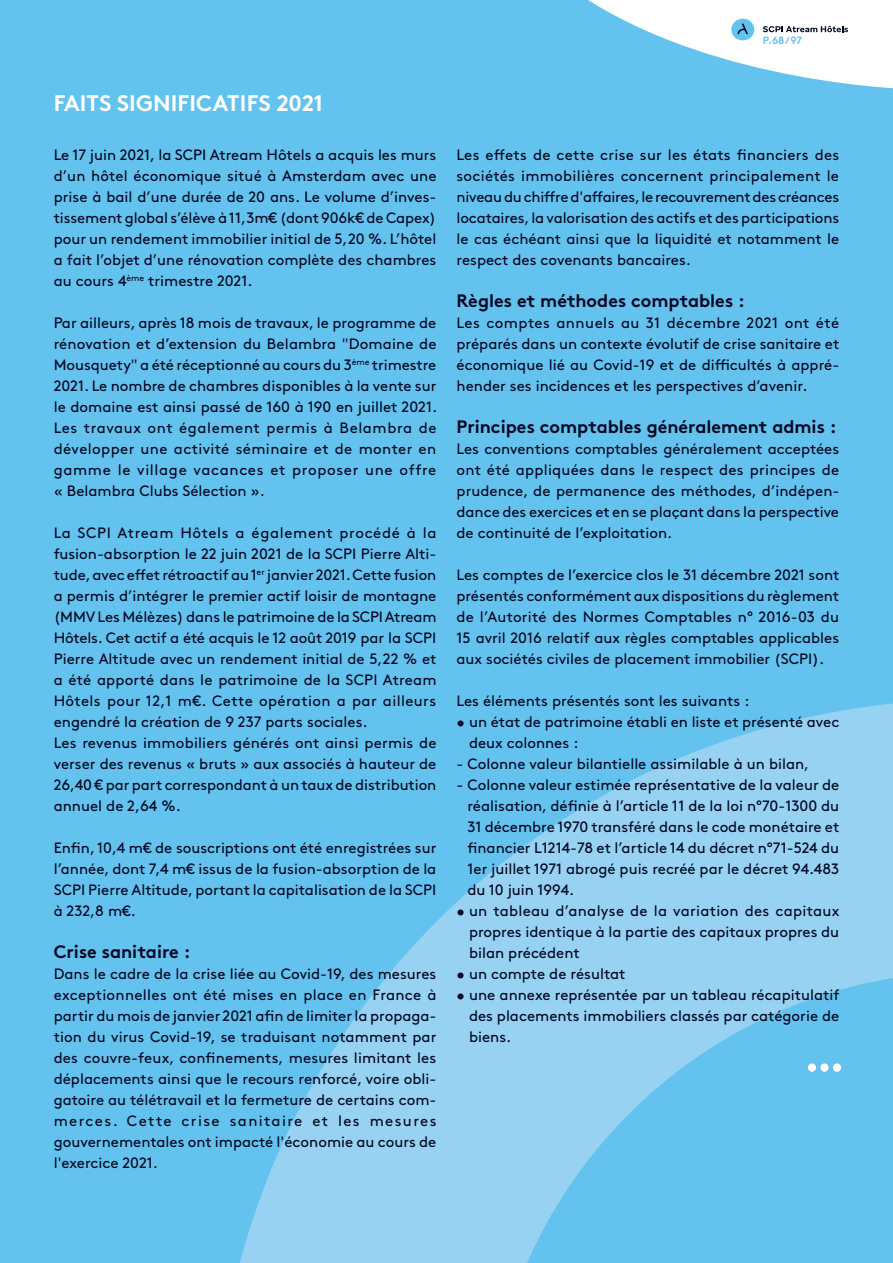
<style>
.page{position:relative;width:893px;height:1263px;background:#64c3ee}
.page>*{position:absolute;margin:0;border:0;box-sizing:border-box;transform-origin:0 0}
.Texte_courant_noir{font:700 22.5px "Brown";letter-spacing:.005em;color:#fff}
.Texte_courant_noir-2{font:700 18px "Brown";color:#010824}
.Texte_courant_noir-3{font:15px/21px "Brown";color:#010824;text-align:justify}
.t1{font:700 10.5px "Brown";color:#64c3ee}
</style>
<div class="page">
<svg style="left:240px;top:703px;width:653px;height:560px;fill:#97d2f2"></svg>
<svg style="left:588px;top:0;width:305px;height:89px"></svg>
<div style="left:808px;top:1063px;width:8px;height:9px;background:#fff;border-radius:50%"></div>
<div style="left:820px;top:1063px;width:8px;height:9px;background:#fff;border-radius:50%"></div>
<div style="left:833px;top:1063px;width:8px;height:9px;background:#fff;border-radius:50%"></div>
<p class="Texte_courant_noir" style="left:54px;top:84px;width:271px">FAITS SIGNIFICATIFS 2021</p>
<p class="Texte_courant_noir-3" style="left:54px;top:143px;width:384px">Le 17 juin 2021, la SCPI Atream Hôtels a acquis les murs d’un hôtel économique situé à Amsterdam avec une prise à bail d’une durée de 20 ans. Le volume d’inves&shy;tissement global s’élève à 11,3m€ (dont 906k€ de Capex) pour un rendement immobilier initial de 5,20 %. L’hôtel a fait l’objet d’une rénovation complète des chambres au cours 4<sup>ème</sup> trimestre 2021.</p>
<p class="Texte_courant_noir-3" style="left:54px;top:311px;width:385px">Par ailleurs, après 18 mois de travaux, le programme de rénovation et d’extension du Belambra "Domaine de Mousquety" a été réceptionné au cours du 3<sup>ème</sup> trimestre 2021. Le nombre de chambres disponibles à la vente sur le domaine est ainsi passé de 160 à 190 en juillet 2021.<br>Les travaux ont également permis à Belambra de développer une activité séminaire et de monter en gamme le village vacances et proposer une offre « Belambra Clubs Sélection ».</p>
<p class="Texte_courant_noir-3" style="left:54px;top:521px;width:384px">La SCPI Atream Hôtels a également procédé à la fusion-absorption le 22 juin 2021 de la SCPI Pierre Alti&shy;tude, avec effet rétroactif au 1<sup>er</sup> janvier 2021. Cette fusion a permis d’intégrer le premier actif loisir de montagne (MMV Les Mélèzes) dans le patrimoine de la SCPI Atream Hôtels. Cet actif a été acquis le 12 août 2019 par la SCPI Pierre Altitude avec un rendement initial de 5,22 % et a été apporté dans le patrimoine de la SCPI Atream Hôtels pour 12,1 m€. Cette opération a par ailleurs engendré la création de 9 237 parts sociales.</p>
<p class="Texte_courant_noir-3" style="left:54px;top:731px;width:384px">Les revenus immobiliers générés ont ainsi permis de verser des revenus « bruts » aux associés à hauteur de 26,40 € par part correspondant à un taux de distribution annuel de 2,64 %.</p>
<p class="Texte_courant_noir-3" style="left:54px;top:836px;width:384px">Enfin, 10,4 m€ de souscriptions ont été enregistrées sur l’année, dont 7,4 m€ issus de la fusion-absorption de la SCPI Pierre Altitude, portant la capitalisation de la SCPI à 232,8 m€.</p>
<p class="Texte_courant_noir-2" style="left:54px;top:937px;width:138px">Crise sanitaire :</p>
<p class="Texte_courant_noir-3" style="left:54px;top:962px;width:384px">Dans le cadre de la crise liée au Covid-19, des mesures exceptionnelles ont été mises en place en France à partir du mois de janvier 2021 afin de limiter la propaga&shy;tion du virus Covid-19, se traduisant notamment par des couvre-feux, confinements, mesures limitant les déplacements ainsi que le recours renforcé, voire obli&shy;gatoire au télétravail et la fermeture de certains com&shy;merces. Cette crise sanitaire et les mesures gouvernementales ont impacté l'économie au cours de l'exercice 2021.</p>
<p class="t1" style="left:763px;top:32px;width:41px">P.68/97</p>
<p class="Texte_courant_noir-3" style="left:457px;top:143px;width:384px">Les effets de cette crise sur les états financiers des sociétés immobilières concernent principalement le niveau du chiffre d'affaires, le recouvrement des créances locataires, la valorisation des actifs et des participations le cas échéant ainsi que la liquidité et notamment le respect des covenants bancaires.</p>
<p class="Texte_courant_noir-2" style="left:457px;top:286px;width:290px">Règles et méthodes comptables :</p>
<p class="Texte_courant_noir-3" style="left:457px;top:311px;width:384px">Les comptes annuels au 31 décembre 2021 ont été préparés dans un contexte évolutif de crise sanitaire et économique lié au Covid-19 et de difficultés à appré&shy;hender ses incidences et les perspectives d’avenir.</p>
<p class="Texte_courant_noir-2" style="left:457px;top:412px;width:381px">Principes comptables généralement admis :</p>
<p class="Texte_courant_noir-3" style="left:457px;top:437px;width:384px">Les conventions comptables généralement acceptées ont été appliquées dans le respect des principes de prudence, de permanence des méthodes, d’indépen&shy;dance des exercices et en se plaçant dans la perspective de continuité de l’exploitation.</p>
<p class="Texte_courant_noir-3" style="left:457px;top:563px;width:384px">Les comptes de l’exercice clos le 31 décembre 2021 sont présentés conformément aux dispositions du règlement de l’Autorité des Normes Comptables n° 2016-03 du 15 avril 2016 relatif aux règles comptables applicables aux sociétés civiles de placement immobilier (SCPI).</p>
<p class="Texte_courant_noir-3" style="left:457px;top:689px;width:294px">Les éléments présentés sont les suivants :</p>
<p class="Texte_courant_noir-3" style="left:469px;top:710px;width:372px;text-indent:-12px">• un état de patrimoine établi en liste et présenté avec deux colonnes :</p>
<p class="Texte_courant_noir-3" style="left:457px;top:752px;width:354px">- Colonne valeur bilantielle assimilable à un bilan,</p>
<p class="Texte_courant_noir-3" style="left:467px;top:773px;width:373px;text-indent:-11px">- Colonne valeur estimée représentative de la valeur de réalisation, définie à l’article 11 de la loi n°70-1300 du 31 décembre 1970 transféré dans le code monétaire et financier L1214-78 et l’article 14 du décret n°71-524 du 1er juillet 1971 abrogé puis recréé par le décret 94.483 du 10 juin 1994.</p>
<p class="Texte_courant_noir-3" style="left:469px;top:899px;width:372px;text-indent:-12px">• un tableau d’analyse de la variation des capitaux propres identique à la partie des capitaux propres du bilan précédent</p>
<p class="Texte_courant_noir-3" style="left:457px;top:962px;width:170px">• un compte de résultat</p>
<p class="Texte_courant_noir-3" style="left:469px;top:983px;width:372px;text-indent:-12px">• une annexe représentée par un tableau récapitulatif des placements immobiliers classés par catégorie de biens.</p>
</div>
